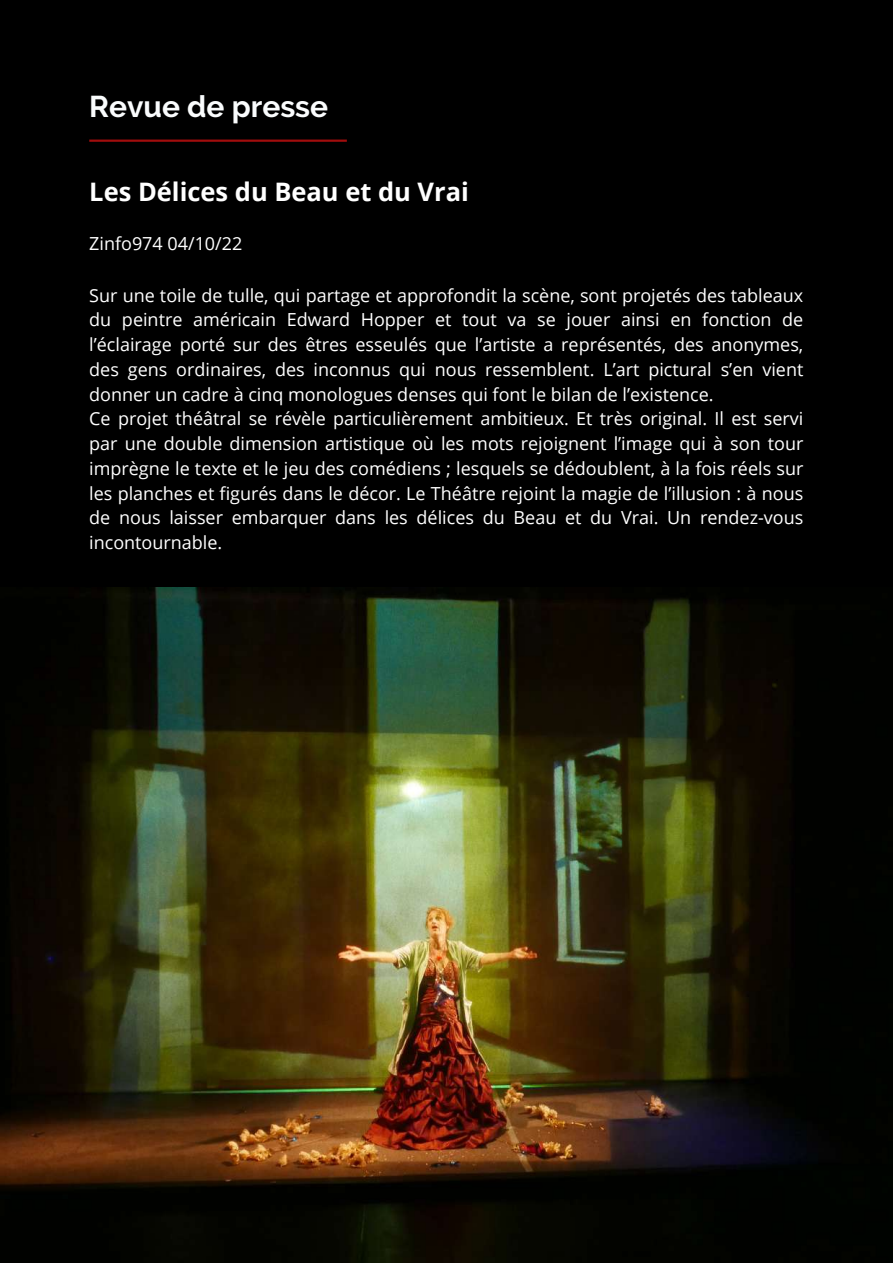
<style>
.page{position:relative;width:893px;height:1264px;background:#fff}
.page>*{position:absolute;margin:0;border:0;box-sizing:border-box;transform-origin:0 0}
.t1{font:700 30px "Raleway";color:#fafcfd}
.t2{font:700 25.5px "Open Sans";color:#fff}
.t3{font:18px/24.8px "Open Sans";color:#fff}
</style>
<div class="page">
<div style="left:0;top:0;width:892px;height:1262px;background:#000"></div>
<hr style="left:89px;top:139px;width:258px;height:3px;background:#a10d0d">
<img style="left:0;top:587px;width:807px;height:675px">
<h1 class="t1" style="left:89px;top:88px;width:240px">Revue de presse</h1>
<h2 class="t2" style="left:89px;top:173px;width:381px">Les Délices du Beau et du Vrai</h2>
<p class="t3" style="left:89px;top:231px;width:155px">Zinfo974 04/10/22</p>
<p class="t3" style="left:89px;top:282px;width:715px">Sur une toile de tulle, qui partage et approfondit la scène, sont projetés des tableaux du peintre américain Edward Hopper et tout va se jouer ainsi en fonction de l’éclairage porté sur des êtres esseulés que l’artiste a représentés, des anonymes, des gens ordinaires, des inconnus qui nous ressemblent. L’art pictural s’en vient donner un cadre à cinq monologues denses qui font le bilan de l’existence.<br>Ce projet théâtral se révèle particulièrement ambitieux. Et très original. Il est servi par une double dimension artistique où les mots rejoignent l’image qui à son tour imprègne le texte et le jeu des comédiens ; lesquels se dédoublent, à la fois réels sur les planches et figurés dans le décor. Le Théâtre rejoint la magie de l’illusion : à nous de nous laisser embarquer dans les délices du Beau et du Vrai. Un rendez-vous incontournable.</p>
</div>
